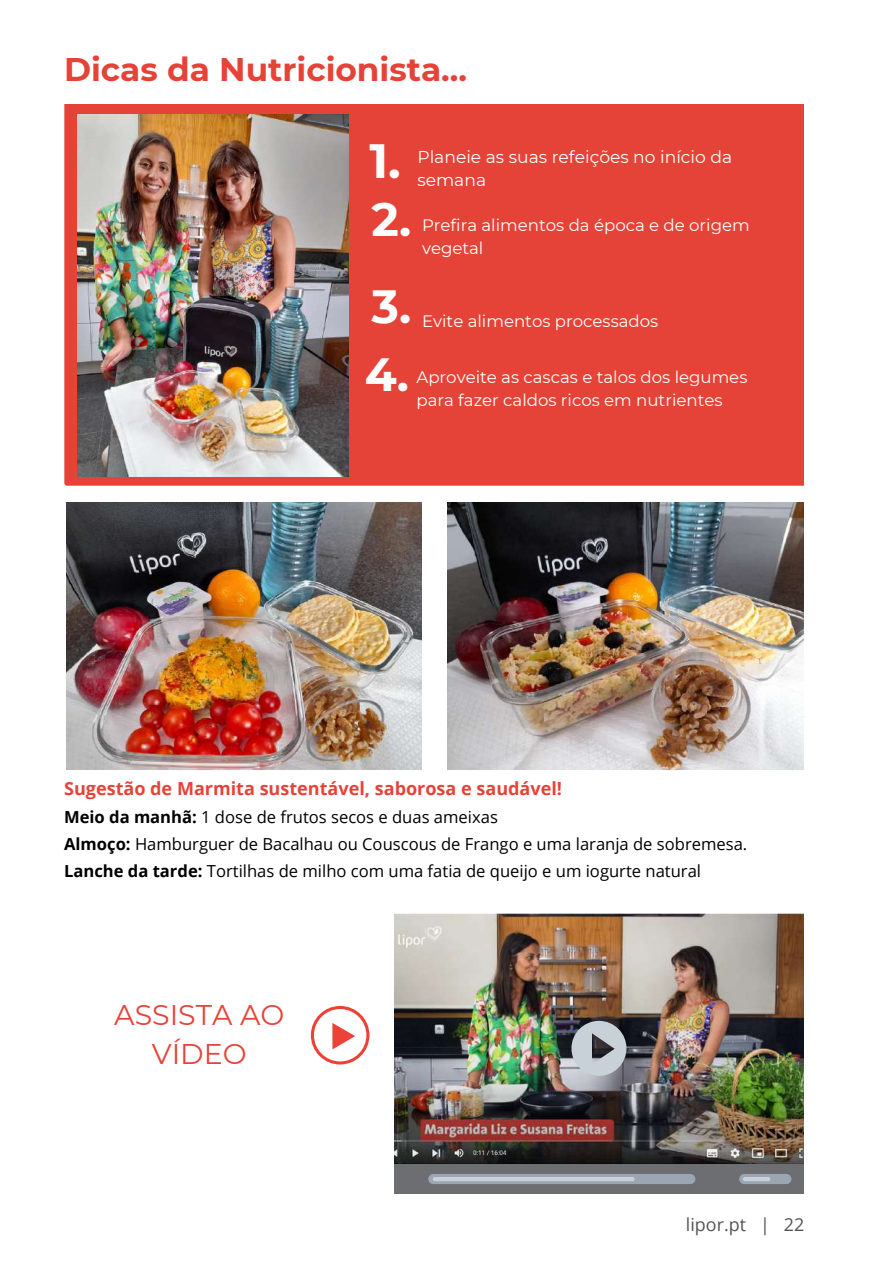
<style>
.page{position:relative;width:894px;height:1264px;background:#fff}
.page>*{position:absolute;margin:0;border:0;box-sizing:border-box;transform-origin:0 0}
.t1{font:700 48px "Montserrat";color:#fff}
.t2{font:700 46.5px/87.6px "Montserrat";color:#fff}
.t3{font:700 32.7px "Montserrat";color:#e64338}
.t4{font:28.5px/39.3px "Montserrat";color:#e64338;text-align:center}
.t5{font:700 18px "Open Sans";color:#e64338}
.t6{font:17.85px "Open Sans";color:#545454}
.t7{font:17.1px "Montserrat";color:#fff}
.t8{font:16.65px/27px "Open Sans";color:#000}
.t9{font:16.65px/23px "Montserrat";color:#fff}
.s1{font-weight:700}
</style>
<div class="page">
<div style="left:64px;top:105px;width:739px;height:380px;background:#e64338"></div>
<img style="left:77px;top:114px;width:272px;height:362px">
<img style="left:66px;top:502px;width:356px;height:267px">
<img style="left:447px;top:502px;width:356px;height:267px">
<img style="left:394px;top:913px;width:409px;height:251px">
<div style="left:394px;top:1164px;width:409px;height:29px;background:#6d6e71"></div>
<svg style="left:428px;top:1174px;width:363px;height:9px;background:#a1abb4"></svg>
<svg style="left:571px;top:1020px;width:55px;height:55px;background:#9da2aa"></svg>
<svg style="left:311px;top:1006px;width:58px;height:58px"></svg>
<h3 class="t3" style="left:64px;top:49px;width:404px">Dicas da Nutricionista...</h3>
<h1 class="t1" style="left:369px;top:132px;width:33px">1.</h1>
<p class="t7" style="left:417px;top:146px;width:316px">Planeie as suas refeições no início da</p>
<p class="t7" style="left:417px;top:170px;width:70px">semana</p>
<h2 class="t2" style="left:371px;top:175px;width:41px">2.<br>3.</h2>
<h2 class="t2" style="left:364px;top:330px;width:46px">4.</h2>
<p class="t9" style="left:422px;top:213px;width:329px">Prefira alimentos da época e de origem vegetal</p>
<p class="t9" style="left:422px;top:310px;width:238px">Evite alimentos processados</p>
<p class="t9" style="left:416px;top:365px;width:332px">Aproveite as cascas e talos dos legumes para fazer caldos ricos em nutrientes</p>
<p class="t5" style="left:64px;top:775px;width:499px">Sugestão de Marmita sustentável, saborosa e saudável!</p>
<p class="t8" style="left:64px;top:802px;width:684px"><span class="s1">Meio da manhã:</span> 1 dose de frutos secos e duas ameixas<br><span class="s1">Almoço:</span> Hamburguer de Bacalhau ou Couscous de Frango e uma laranja de sobremesa.<br><span class="s1">Lanche da tarde:</span> Tortilhas de milho com uma fatia de queijo e um iogurte natural</p>
<h3 class="t4" style="left:114px;top:995px;width:171px">ASSISTA AO<br>VÍDEO</h3>
<p class="t6" style="left:685px;top:1211px;width:120px">lipor.pt | 22</p>
</div>
